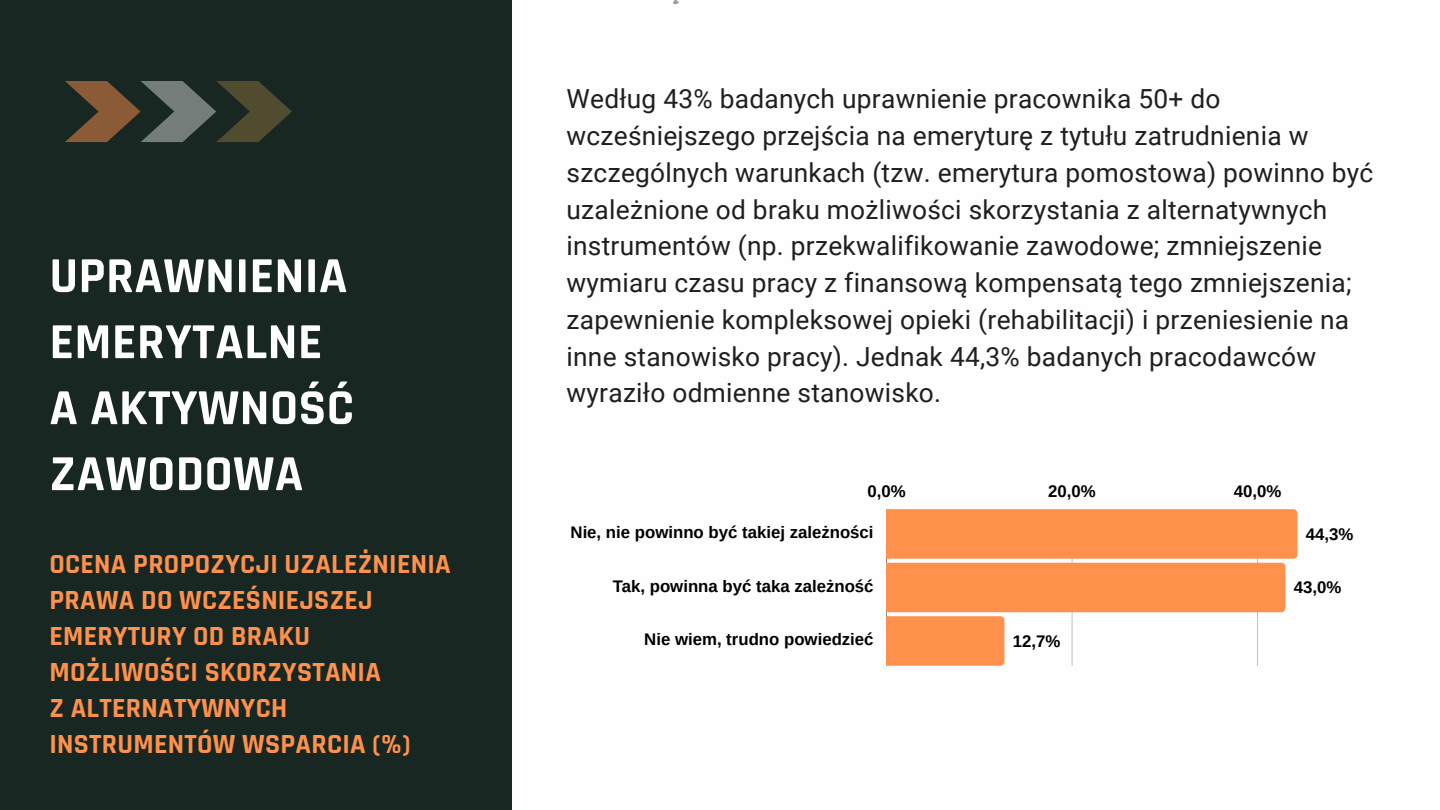
<style>
.page{position:relative;width:1440px;height:810px;background:#fff}
.page>*{position:absolute;margin:0;border:0;box-sizing:border-box;transform-origin:0 0}
.t1{font:700 51px/66px "Rajdhani";letter-spacing:.01em;color:#fefefe}
.t2{font:700 28px/36px "Rajdhani";letter-spacing:.01em;color:#ff914d}
.t3{font:26.3px/36.8px "Roboto";letter-spacing:.01em;color:#1f1f1f}
.t4{font:700 16.8px "Arimo";color:#000}
</style>
<div class="page">
<div style="left:0;top:0;width:512px;height:810px;background:#182722"></div>
<svg style="left:65px;top:81px;width:227px;height:61px"></svg>
<svg style="left:887px;top:509px;width:410px;height:157px"></svg>
<p class="t1" style="left:49px;top:244px;width:299px">UPRAWNIENIA<br>EMERYTALNE</p>
<p class="t1" style="left:49px;top:376px;width:306px">A AKTYWNOŚĆ<br>ZAWODOWA</p>
<p class="t2" style="left:49px;top:547px;width:403px">OCENA PROPOZYCJI UZALEŻNIENIA<br>PRAWA DO WCZEŚNIEJSZEJ<br>EMERYTURY OD BRAKU<br>MOŻLIWOŚCI SKORZYSTANIA</p>
<p class="t2" style="left:49px;top:691px;width:363px">Z ALTERNATYWNYCH<br>INSTRUMENTÓW WSPARCIA (%)</p>
<p class="t3" style="left:567px;top:81px;width:808px">Według 43% badanych uprawnienie pracownika 50+ do wcześniejszego przejścia na emeryturę z tytułu zatrudnienia w szczególnych warunkach (tzw. emerytura pomostowa) powinno być uzależnione od braku możliwości skorzystania z alternatywnych instrumentów (np. przekwalifikowanie zawodowe; zmniejszenie wymiaru czasu pracy z finansową kompensatą tego zmniejszenia; zapewnienie kompleksowej opieki (rehabilitacji) i przeniesienie na inne stanowisko pracy). Jednak 44,3% badanych pracodawców wyraziło odmienne stanowisko.</p>
<p class="t4" style="left:868px;top:482px;width:40px">0,0%</p>
<p class="t4" style="left:1048px;top:482px;width:49px">20,0%</p>
<p class="t4" style="left:1234px;top:482px;width:49px">40,0%</p>
<p class="t4" style="left:571px;top:523px;width:305px">Nie, nie powinno być takiej zależności</p>
<p class="t4" style="left:1306px;top:524px;width:49px">44,3%</p>
<p class="t4" style="left:613px;top:577px;width:262px">Tak, powinna być taka zależność</p>
<p class="t4" style="left:1294px;top:578px;width:49px">43,0%</p>
<p class="t4" style="left:644px;top:630px;width:231px">Nie wiem, trudno powiedzieć</p>
<p class="t4" style="left:1013px;top:631px;width:49px">12,7%</p>
</div>
